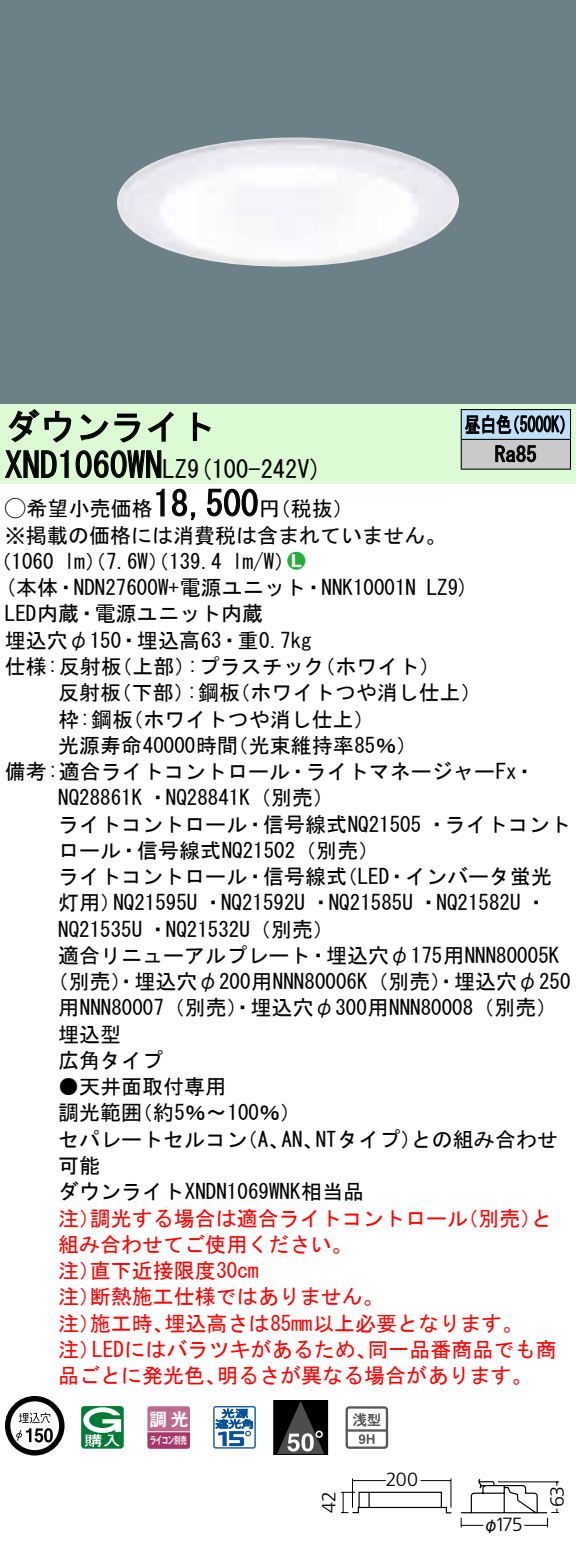
<style>
.page{position:relative;width:576px;height:1549px;background:#fff}
.page>*{position:absolute;margin:0;border:0;box-sizing:border-box;transform-origin:0 0}
.t1{font:35px "MS Gothic";color:#000}
.t2{font:24.5px "MS Gothic";color:#000}
.t3{font:21px/26.2px "MS Gothic";color:#000}
.t4{font:21px/26.2px "MS Gothic";color:#f00}
.t5{font:21px/29.8px "MS Gothic";color:#000;scale:.75 1}
.t6{font:21px "Ford Classification 1";color:#23ac38}
.t7{font:300 19.25px "Frutiger LT Std";letter-spacing:-.04em;color:#000}
.t8{font:17.5px "Gothic MB101 Pro De Bold 90 pv RKSJ H";color:#fff}
.t9{font:15.75px "Gothic MB101 Pro Regular 90 pv RKSJ H";color:#000}
.t10{font:10.15px "Gothic MB101 Pro De Bold 90 pv RKSJ H";letter-spacing:-.05em;color:#fff;scale:.65 1}
.s1{font-size:24.5px}
.s2{font-family:"Ford Classification 1"}
.s3{color:#fff}
</style>
<div class="page">
<div style="left:0;top:0;width:575px;height:404px;background:#6c8087"></div>
<img style="left:117px;top:137px;width:342px;height:130px">
<div style="left:0;top:404px;width:575px;height:79px;background:#dcfad4"></div>
<svg style="left:8px;top:409px;width:64px;height:34px"></svg>
<svg style="left:80px;top:413px;width:60px;height:30px"></svg>
<svg style="left:147px;top:411px;width:26px;height:31px"></svg>
<svg style="left:192px;top:412px;width:19px;height:29px"></svg>
<svg style="left:5px;top:450px;width:64px;height:28px"></svg>
<svg style="left:75px;top:450px;width:87px;height:28px"></svg>
<svg style="left:156px;top:488px;width:9px;height:29px"></svg>
<svg style="left:172px;top:488px;width:24px;height:32px"></svg>
<svg style="left:207px;top:488px;width:51px;height:29px"></svg>
<svg style="left:5px;top:1396px;width:59px;height:59px"></svg>
<svg style="left:44px;top:1427px;width:9px;height:15px"></svg>
<svg style="left:81px;top:1406px;width:43px;height:42px"></svg>
<svg style="left:147px;top:1406px;width:43px;height:42px;background:#b55984"></svg>
<hr style="left:147px;top:1430px;width:43px;height:2px;background:#fff">
<svg style="left:213px;top:1406px;width:43px;height:42px"></svg>
<div style="left:273px;top:1400px;width:54px;height:54px;background:#000"></div>
<svg style="left:278px;top:1401px;width:46px;height:51px"></svg>
<div style="left:273px;top:1399px;width:55px;height:55px;border:1px solid #000"></div>
<svg style="left:345px;top:1406px;width:43px;height:42px"></svg>
<div style="left:461px;top:409px;width:109px;height:30px;background:#c1e1fa"></div>
<div style="left:461px;top:439px;width:109px;height:30px;background:#cacaca"></div>
<hr style="left:460px;top:409px;width:110px;height:1px;background:#000">
<hr style="left:569px;top:410px;width:2px;height:29px;background:#000">
<hr style="left:460px;top:439px;width:110px;height:1px;background:#000">
<hr style="left:569px;top:440px;width:2px;height:28px;background:#000">
<hr style="left:460px;top:468px;width:110px;height:2px;background:#000">
<svg style="left:460px;top:410px;width:104px;height:58px"></svg>
<svg style="left:341px;top:1478px;width:111px;height:36px"></svg>
<svg style="left:460px;top:1479px;width:99px;height:49px"></svg>
<h1 class="t1" style="left:5px;top:409px;width:212px">ダウンライト</h1>
<p class="t2" style="left:187px;top:456px;width:136px">(9 100-242 (V</p>
<h1 class="t1" style="left:5px;top:447px;width:184px">XND1060WN<span class="s1">LZ</span></h1>
<h1 class="t1" style="left:153px;top:486px;width:106px">18,500</h1>
<p class="t3" style="left:5px;top:495px;width:442px"><span class="s2">A</span>希望小売価格<br>※掲載の価格には消費税は含まれていません。</p>
<p class="t6" style="left:287px;top:550px;width:19px">2<span class="s3">7</span></p>
<p class="t3" style="left:259px;top:495px;width:96px">（円税抜(</p>
<p class="t3" style="left:232px;top:548px;width:64px">l m (W/</p>
<p class="t3" style="left:-9px;top:548px;width:65px">（1060</p>
<p class="t3" style="left:64px;top:548px;width:159px">lm）（7.6 ）（W 139.4</p>
<p class="t5" style="left:494px;top:409px;width:57px;text-indent:-30px">昼白色<br>Ra85</p>
<p class="t5" style="left:504px;top:409px;width:96px">（5000 (K</p>
<p class="t3" style="left:5px;top:574px;width:412px">(本体・NDN27600 +W 電源ユニット・NNK10001N</p>
<p class="t3" style="left:5px;top:600px;width:259px">LED内蔵・電源ユニット内蔵</p>
<p class="t3" style="left:5px;top:627px;width:308px">埋込穴φ150・埋込高63・重0.7kg</p>
<p class="t3" style="left:314px;top:653px;width:127px">（ホワイト(</p>
<p class="t3" style="left:426px;top:574px;width:44px">LZ (9</p>
<p class="t3" style="left:187px;top:653px;width:139px">:プラスチック</p>
<p class="t3" style="left:5px;top:653px;width:118px">仕様:反射板</p>
<p class="t3" style="left:111px;top:653px;width:85px">（上部）</p>
<p class="t3" style="left:58px;top:679px;width:64px">反射板</p>
<p class="t3" style="left:111px;top:679px;width:85px">（下部）</p>
<p class="t3" style="left:187px;top:679px;width:55px">:鋼板</p>
<p class="t3" style="left:229px;top:679px;width:253px">（ホワイトつや消し仕上(</p>
<p class="t3" style="left:58px;top:705px;width:76px">枠:鋼板</p>
<p class="t3" style="left:122px;top:705px;width:253px">（ホワイトつや消し仕上(</p>
<p class="t3" style="left:58px;top:732px;width:181px">光源寿命40000時間</p>
<p class="t3" style="left:5px;top:758px;width:531px">備考:適合ライトコントロール・ライトマネージャーFx・</p>
<p class="t3" style="left:58px;top:784px;width:277px">NQ28861K ・NQ28841 （K 別売(</p>
<p class="t3" style="left:58px;top:810px;width:514px">ライトコントロール・信号線式NQ21505 ・ライトコント</p>
<p class="t3" style="left:58px;top:837px;width:322px">ロール・信号線式NQ21502（別売(</p>
<p class="t3" style="left:336px;top:863px;width:217px">（LED・インバータ蛍光</p>
<p class="t3" style="left:227px;top:732px;width:191px">（光束維持率85％(</p>
<p class="t3" style="left:113px;top:863px;width:435px;text-indent:-55px">ライトコントロール・信号線式<br>NQ21595U ・NQ21592U ・NQ21585U ・NQ21582 ・U</p>
<p class="t3" style="left:58px;top:889px;width:64px">灯用）</p>
<p class="t3" style="left:58px;top:915px;width:277px">NQ21535U ・NQ21532 （U 別売(</p>
<p class="t3" style="left:58px;top:942px;width:502px">適合リニューアルプレート・埋込穴φ175用NNN80005K</p>
<p class="t3" style="left:48px;top:968px;width:524px">（別売）・埋込穴φ200用NNN80006 （K 別売）・埋込穴φ250</p>
<p class="t3" style="left:58px;top:994px;width:500px">用NNN80007（別売）・埋込穴φ300用NNN80008（別売(</p>
<p class="t3" style="left:58px;top:1020px;width:64px">埋込型</p>
<p class="t3" style="left:58px;top:1047px;width:106px">広角タイプ</p>
<p class="t3" style="left:132px;top:1073px;width:171px;text-indent:-74px">●天井面取付専用<br>（約5％〜100％(</p>
<p class="t3" style="left:58px;top:1099px;width:85px">調光範囲</p>
<p class="t3" style="left:315px;top:1125px;width:107px">NTタイプ）</p>
<p class="t3" style="left:411px;top:1125px;width:148px">との組み合わせ</p>
<p class="t3" style="left:58px;top:1125px;width:307px">セパレートセルコン<br>可能<br>ダウンライトXNDN1069WNK相当品</p>
<p class="t3" style="left:237px;top:1125px;width:54px">（、A</p>
<p class="t3" style="left:281px;top:1125px;width:43px">AN、</p>
<p class="t4" style="left:90px;top:1204px;width:379px">調光する場合は適合ライトコントロール</p>
<p class="t4" style="left:457px;top:1204px;width:96px">（別売と）</p>
<p class="t4" style="left:58px;top:1204px;width:43px">注）</p>
<p class="t4" style="left:58px;top:1230px;width:295px">組み合わせてご使用ください。</p>
<p class="t4" style="left:90px;top:1257px;width:170px">直下近接限度30cm</p>
<p class="t4" style="left:90px;top:1257px;width:295px;text-indent:-32px">注）<br>断熱施工仕様ではありません。</p>
<p class="t4" style="left:58px;top:1283px;width:43px">注）</p>
<p class="t4" style="left:164px;top:1309px;width:360px">埋込高さは85mm以上必要となります。</p>
<p class="t4" style="left:90px;top:1309px;width:85px">施工時、</p>
<p class="t4" style="left:58px;top:1309px;width:43px">注）</p>
<p class="t4" style="left:92px;top:1335px;width:286px">LEDにはバラツキがあるため、</p>
<p class="t4" style="left:367px;top:1335px;width:190px">同一品番商品でも商</p>
<p class="t4" style="left:58px;top:1335px;width:43px">注）</p>
<p class="t4" style="left:58px;top:1362px;width:169px">品ごとに発光色、</p>
<p class="t4" style="left:217px;top:1362px;width:317px">明るさが異なる場合があります。</p>
<p class="t8" style="left:149px;top:1404px;width:41px">調光</p>
<p class="t10" style="left:150px;top:1431px;width:59px">ライコン別売</p>
<p class="t7" style="left:385px;top:1468px;width:34px">200</p>
<p class="t7" style="left:318px;top:1512px;width:23px;rotate:-90deg">42</p>
<p class="t7" style="left:546px;top:1506px;width:23px;rotate:-90deg">63</p>
<p class="t7" style="left:494px;top:1513px;width:29px">175</p>
<p class="t9" style="left:483px;top:1511px;width:17px">φ</p>
</div>
